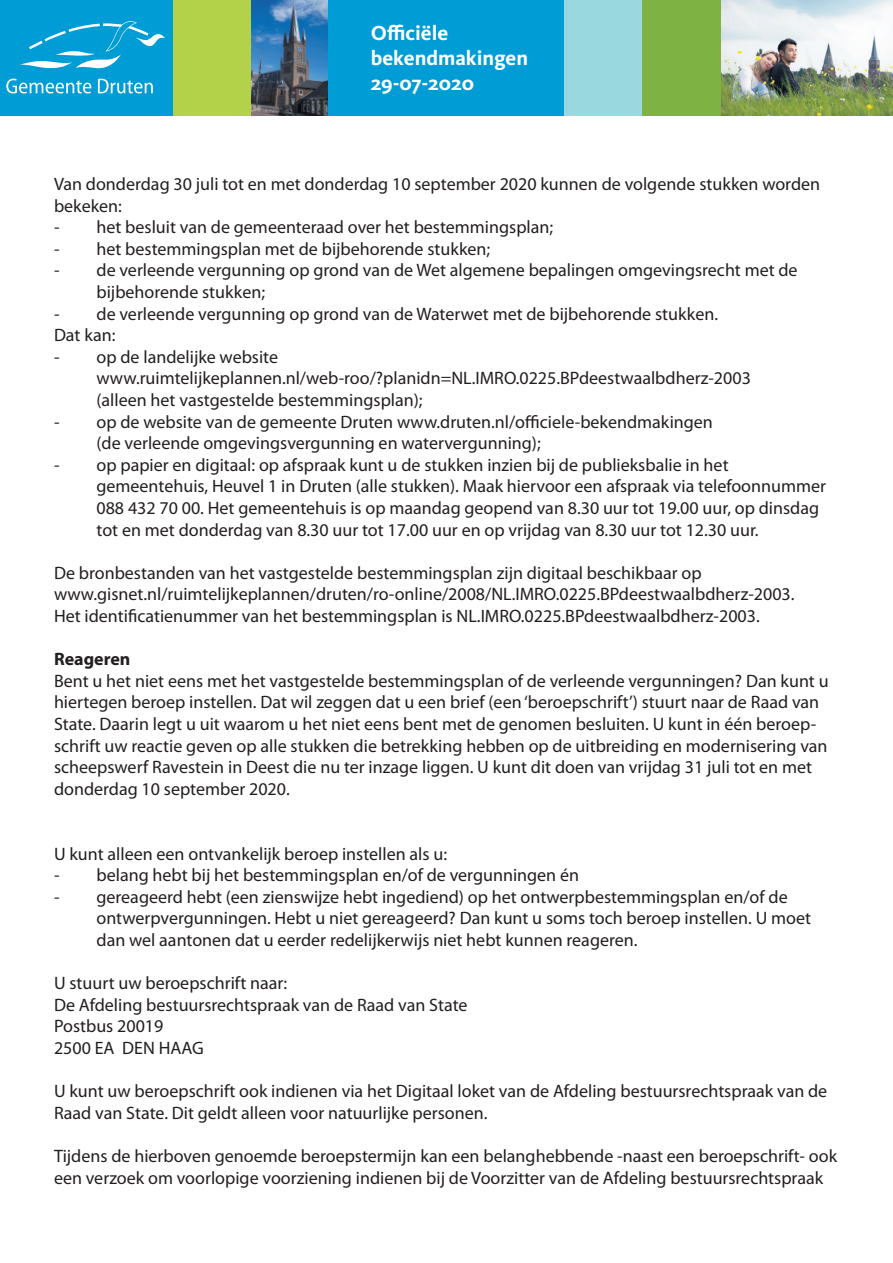
<style>
.page{position:relative;width:893px;height:1263px;background:#fff}
.page>*{position:absolute;margin:0;border:0;box-sizing:border-box;transform-origin:0 0}
.t1{font:700 21px/25.2px "Kievit OT";color:#fff}
.t2{font:18px/21.6px "Myriad Pro";color:#231f20}
.t3{font:700 18px "Myriad Pro";color:#231f20}
</style>
<div class="page">
<img style="left:250px;top:0;width:79px;height:115px">
<div style="left:329px;top:0;width:235px;height:115px;background:#009cd6"></div>
<div style="left:172px;top:0;width:78px;height:115px;background:#b3d149"></div>
<div style="left:0;top:0;width:172px;height:115px;background:#009cd6"></div>
<svg style="left:20px;top:21px;width:145px;height:48px"></svg>
<svg style="left:6px;top:79px;width:85px;height:14px"></svg>
<svg style="left:98px;top:79px;width:55px;height:14px"></svg>
<img style="left:721px;top:0;width:172px;height:115px">
<div style="left:564px;top:0;width:78px;height:115px;background:#99d8df"></div>
<div style="left:642px;top:0;width:79px;height:115px;background:#7eb243"></div>
<p class="t1" style="left:371px;top:20px;width:159px">Officiële bekendmakingen<br>29-07-2020</p>
<p class="t2" style="left:54px;top:173px;width:768px">Van donderdag 30 juli tot en met donderdag 10 september 2020 kunnen de volgende stukken worden bekeken:</p>
<p class="t2" style="left:54px;top:217px;width:501px">- het besluit van de gemeenteraad over het bestemmingsplan;</p>
<p class="t2" style="left:54px;top:238px;width:438px">- het bestemmingsplan met de bijbehorende stukken;</p>
<p class="t2" style="left:97px;top:260px;width:703px;text-indent:-43px">- de verleende vergunning op grond van de Wet algemene bepalingen omgevingsrecht met de bijbehorende stukken;</p>
<p class="t2" style="left:54px;top:303px;width:666px">- de verleende vergunning op grond van de Waterwet met de bijbehorende stukken.<br>Dat kan:</p>
<p class="t2" style="left:97px;top:346px;width:656px;text-indent:-43px">- op de landelijke website www.ruimtelijkeplannen.nl/web-roo/?planidn=NL.IMRO.0225.BPdeestwaalbdherz-2003 (alleen het vastgestelde bestemmingsplan);</p>
<p class="t2" style="left:97px;top:411px;width:618px;text-indent:-43px">- op de website van de gemeente Druten www.druten.nl/officiele-bekendmakingen (de verleende omgevingsvergunning en watervergunning);</p>
<p class="t2" style="left:97px;top:454px;width:731px;text-indent:-43px">- op papier en digitaal: op afspraak kunt u de stukken inzien bij de publieksbalie in het gemeentehuis, Heuvel 1 in Druten (alle stukken). Maak hiervoor een afspraak via telefoonnummer 088 432 70 00. Het gemeentehuis is op maandag geopend van 8.30 uur tot 19.00 uur, op dinsdag tot en met donderdag van 8.30 uur tot 17.00 uur en op vrijdag van 8.30 uur tot 12.30 uur.</p>
<p class="t2" style="left:54px;top:562px;width:742px">De bronbestanden van het vastgestelde bestemmingsplan zijn digitaal beschikbaar op www.gisnet.nl/ruimtelijkeplannen/druten/ro-online/2008/NL.IMRO.0225.BPdeestwaalbdherz-2003.<br>Het identificatienummer van het bestemmingsplan is NL.IMRO.0225.BPdeestwaalbdherz-2003.</p>
<p class="t3" style="left:54px;top:649px;width:78px">Reageren</p>
<p class="t2" style="left:54px;top:670px;width:776px">Bent u het niet eens met het vastgestelde bestemmingsplan of de verleende vergunningen? Dan kunt u hiertegen beroep instellen. Dat wil zeggen dat u een brief (een ‘beroepschrift’) stuurt naar de Raad van State. Daarin legt u uit waarom u het niet eens bent met de genomen besluiten. U kunt in één beroep&shy;schrift uw reactie geven op alle stukken die betrekking hebben op de uitbreiding en modernisering van scheepswerf Ravestein in Deest die nu ter inzage liggen. U kunt dit doen van vrijdag 31 juli tot en met donderdag 10 september 2020.</p>
<p class="t2" style="left:54px;top:843px;width:395px">U kunt alleen een ontvankelijk beroep instellen als u:</p>
<p class="t2" style="left:54px;top:865px;width:527px">- belang hebt bij het bestemmingsplan en/of de vergunningen én</p>
<p class="t2" style="left:97px;top:886px;width:716px;text-indent:-43px">- gereageerd hebt (een zienswijze hebt ingediend) op het ontwerpbestemmingsplan en/of de ontwerpvergunningen. Hebt u niet gereageerd? Dan kunt u soms toch beroep instellen. U moet dan wel aantonen dat u eerder redelijkerwijs niet hebt kunnen reageren.</p>
<p class="t2" style="left:54px;top:973px;width:415px">U stuurt uw beroepschrift naar:<br>De Afdeling bestuursrechtspraak van de Raad van State<br>Postbus 20019<br>2500 EA DEN HAAG</p>
<p class="t2" style="left:54px;top:1081px;width:775px">U kunt uw beroepschrift ook indienen via het Digitaal loket van de Afdeling bestuursrechtspraak van de<br>Raad van State. Dit geldt alleen voor natuurlijke personen.</p>
<p class="t2" style="left:54px;top:1145px;width:785px">Tijdens de hierboven genoemde beroepstermijn kan een belanghebbende -naast een beroepschrift- ook een verzoek om voorlopige voorziening indienen bij de Voorzitter van de Afdeling bestuursrechtspraak</p>
</div>
